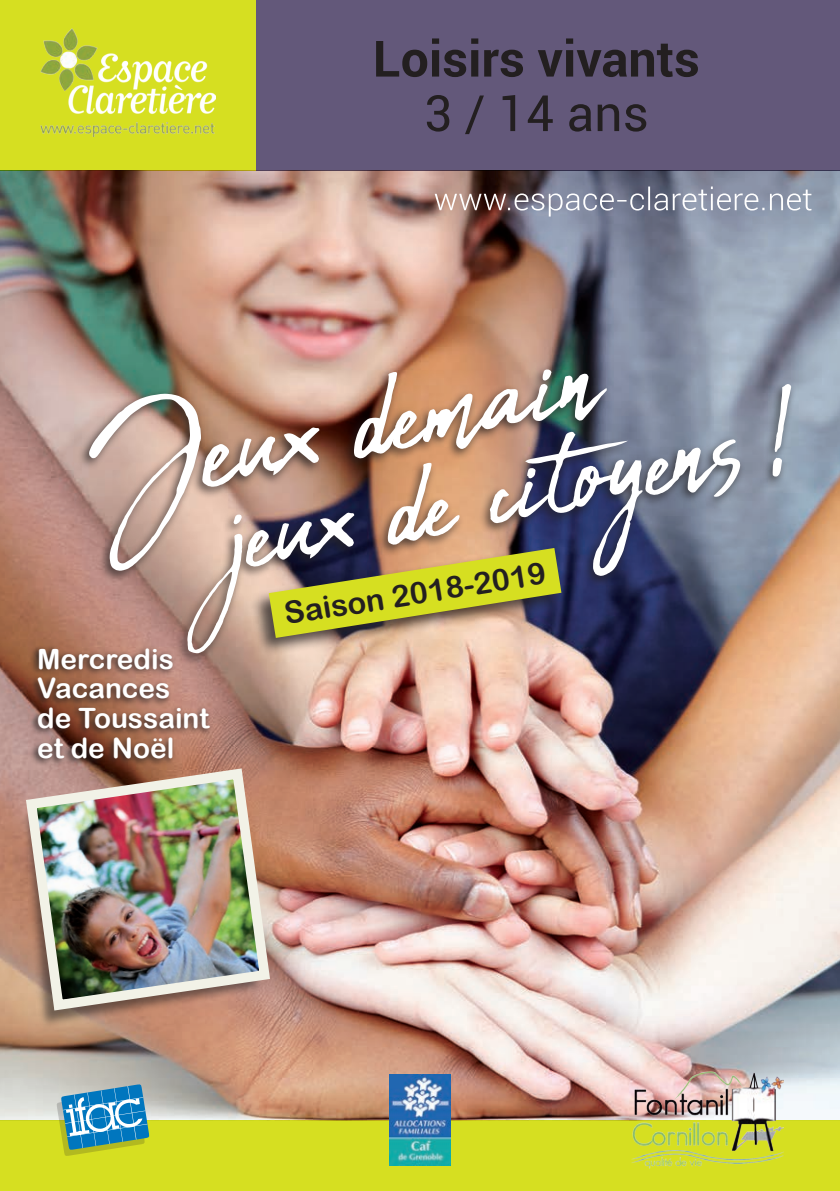
<style>
.page{position:relative;width:840px;height:1191px;background:#fff}
.page>*{position:absolute;margin:0;border:0;box-sizing:border-box;transform-origin:0 0}
.t1{font:700 50px "Roboto";color:#231f20}
.t2{font:50px "Roboto";color:#231f20}
.t3{font:30.6px "Arial Rounded MT Bold";color:#231f20}
.t4{font:28px/29.8px "Arial Rounded MT Bold";color:#fff}
</style>
<div class="page">
<div style="left:255px;top:0;width:584px;height:170px;background:#63587a"></div>
<div style="left:0;top:1120px;width:839px;height:71px;background:#d6df21"></div>
<div style="left:0;top:0;width:255px;height:170px;background:#d6df21"></div>
<img style="left:0;top:170px;width:839px;height:950px">
<svg style="left:434px;top:186px;width:377px;height:30px;background:#8d8b97"></svg>
<div style="left:29px;top:644px;width:184px;height:122px;background:#231f20;opacity:.89"></div>
<div style="left:21px;top:782px;width:242px;height:246px;background:#231f20;opacity:.55"></div>
<img style="left:21px;top:763px;width:254px;height:253px">
<div style="left:77px;top:365px;width:534px;height:218px;background:#231f20;opacity:.77"></div>
<div style="left:175px;top:380px;width:620px;height:285px;background:#231f20;opacity:.77"></div>
<svg style="left:772px;top:384px;width:18px;height:92px"></svg>
<img style="left:89px;top:369px;width:651px;height:284px">
<svg style="left:57px;top:1084px;width:92px;height:72px"></svg>
<img style="left:631px;top:1072px;width:151px;height:96px">
<img style="left:389px;top:1074px;width:61px;height:91px">
<img style="left:40px;top:28px;width:176px;height:108px">
<p class="t1" style="left:372px;top:23px;width:328px">Loisirs vivants</p>
<p class="t2" style="left:423px;top:78px;width:226px">3 / 14 ans</p>
<p class="t4" style="left:37px;top:643px;width:138px">Mercredis</p>
<p class="t4" style="left:37px;top:673px;width:135px">Vacances</p>
<p class="t4" style="left:37px;top:703px;width:174px">de Toussaint et de Noël</p>
<p class="t3" style="left:281px;top:596px;width:266px;rotate:-9deg">Saison 2018-2019</p>
</div>
